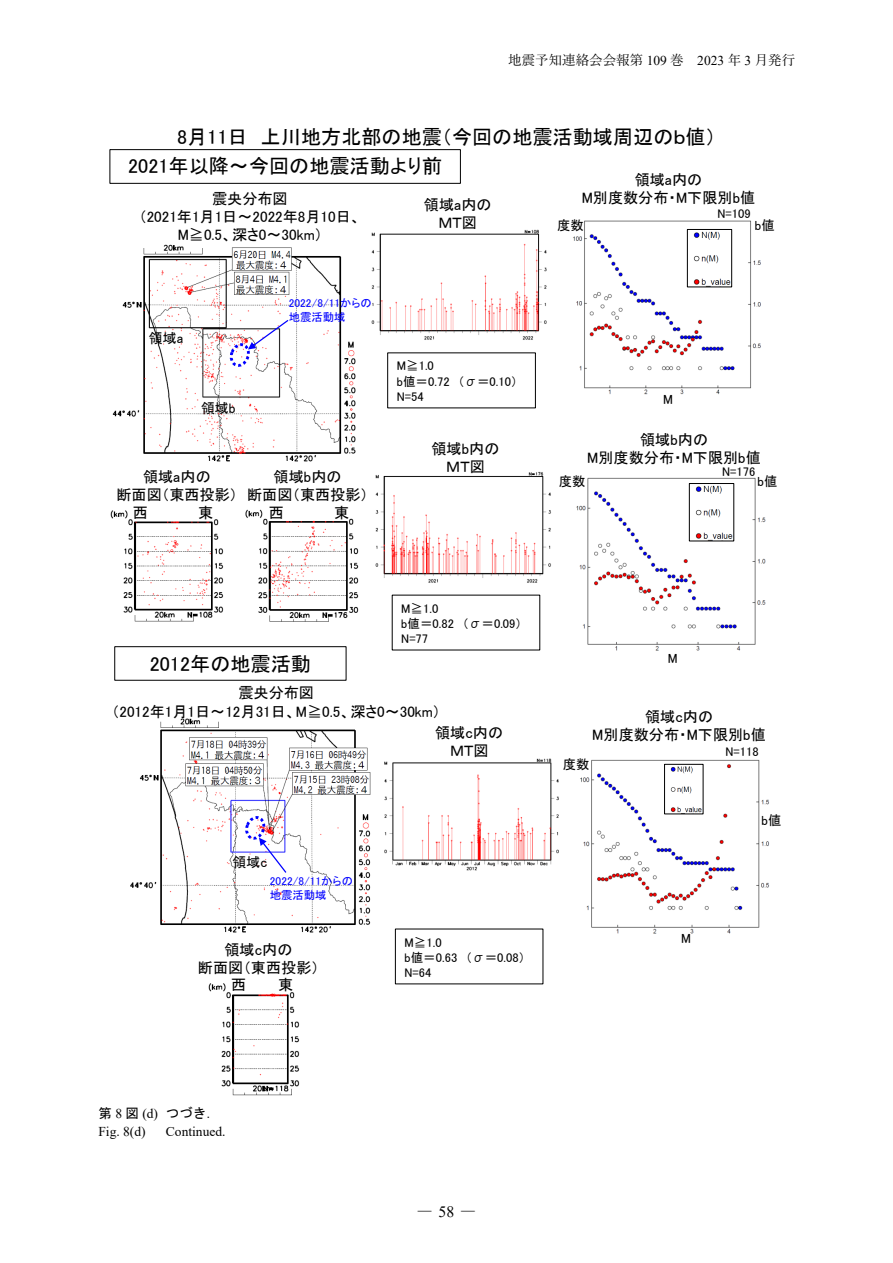
<style>
.page{position:relative;width:893px;height:1263px;background:#fff}
.page>*{position:absolute;margin:0;border:0;box-sizing:border-box;transform-origin:0 0}
.t1{font:20.1px "MS P Gothic";color:#000}
.t2{font:15.75px "Yu Mincho";color:#000}
.t3{font:15.15px/18.1px "MS P Gothic";color:#000;text-align:center}
.t4{font:13.95px "MS P Gothic";color:#000}
.t5{font:13.5px "Yu Mincho";color:#000}
.t6{font:13.5px "Times New Roman";color:#000}
.t7{font:13.5px "MS Gothic";color:#000}
.t8{font:13.35px "MS P Gothic";color:#000}
.t9{font:12.6px/15.1px "MS P Gothic";letter-spacing:.005em;color:#000}
.t10{font:11.4px/13.6px "MS P Gothic";color:#00f}
.s1{font-family:"Times New Roman"}
</style>
<div class="page">
<img style="left:130px;top:718px;width:241px;height:215px">
<img style="left:208px;top:983px;width:92px;height:113px">
<img style="left:580px;top:759px;width:190px;height:175px">
<img style="left:384px;top:758px;width:175px;height:113px">
<img style="left:112px;top:244px;width:244px;height:218px">
<img style="left:371px;top:229px;width:176px;height:111px">
<img style="left:110px;top:510px;width:114px;height:112px">
<img style="left:245px;top:509px;width:114px;height:113px">
<img style="left:375px;top:471px;width:176px;height:112px">
<img style="left:576px;top:477px;width:190px;height:174px">
<img style="left:573px;top:220px;width:188px;height:175px">
<img style="left:689px;top:231px;width:41px;height:54px">
<div style="left:687px;top:229px;width:45px;height:58px;border:1px solid #000"></div>
<img style="left:691px;top:485px;width:41px;height:54px">
<div style="left:689px;top:483px;width:45px;height:58px;border:1px solid #000"></div>
<div style="left:114px;top:646px;width:233px;height:35px;border:1px solid #000"></div>
<img style="left:666px;top:766px;width:35px;height:46px">
<div style="left:664px;top:764px;width:39px;height:50px;border:1px solid #000"></div>
<div style="left:109px;top:149px;width:352px;height:35px;border:1px solid #000"></div>
<svg style="left:228px;top:320px;width:60px;height:47px"></svg>
<svg style="left:243px;top:816px;width:43px;height:57px"></svg>
<p class="t5" style="left:508px;top:48px;width:288px">地震予知連絡会会報第 <span class="s1">109</span> 巻　<span class="s1">2023</span> 年 <span class="s1">3</span> 月発行</p>
<p class="t1" style="left:177px;top:126px;width:540px">8月11日 上川地方北部の地震（今回の地震活動域周辺のｂ値）</p>
<p class="t1" style="left:128px;top:156px;width:316px">2021年以降～今回の地震活動より前</p>
<p class="t3" style="left:139px;top:190px;width:223px">震央分布図<br>（2021年1月1日～2022年8月10日、<br>M≧0.5、深さ0～30km）</p>
<p class="t4" style="left:149px;top:330px;width:36px">領域a</p>
<p class="t10" style="left:289px;top:296px;width:85px">2022/8/11からの地震活動域</p>
<p class="t4" style="left:201px;top:401px;width:36px">領域b</p>
<p class="t3" style="left:143px;top:467px;width:69px">領域a内の</p>
<p class="t3" style="left:116px;top:485px;width:122px">断面図（東西投影）</p>
<p class="t3" style="left:133px;top:504px;width:17px">西</p>
<p class="t3" style="left:198px;top:504px;width:17px">東</p>
<p class="t3" style="left:274px;top:467px;width:70px">領域b内の</p>
<p class="t3" style="left:247px;top:486px;width:122px">断面図（東西投影）</p>
<p class="t3" style="left:269px;top:503px;width:17px">西</p>
<p class="t3" style="left:334px;top:503px;width:17px">東</p>
<p class="t3" style="left:424px;top:195px;width:69px">領域a内の<br>ＭＴ図</p>
<p class="t9" style="left:397px;top:358px;width:122px">M≧1.0<br>b値＝0.72 （σ＝0.10）<br>N=54</p>
<p class="t3" style="left:431px;top:439px;width:70px">領域b内の<br>ＭＴ図</p>
<p class="t1" style="left:150px;top:653px;width:163px">2012年の地震活動</p>
<p class="t9" style="left:401px;top:600px;width:122px">M≧1.0<br>b値＝0.82 （σ＝0.09）<br>N=77</p>
<p class="t3" style="left:112px;top:684px;width:330px">震央分布図<br>（2012年1月1日～12月31日、M≧0.5、深さ0～30km）</p>
<p class="t3" style="left:435px;top:723px;width:70px">領域c内の<br>ＭＴ図</p>
<p class="t4" style="left:233px;top:855px;width:36px">領域c</p>
<p class="t10" style="left:270px;top:874px;width:85px">2022/8/11からの地震活動域</p>
<p class="t3" style="left:224px;top:940px;width:70px">領域c内の</p>
<p class="t3" style="left:198px;top:959px;width:123px">断面図（東西投影）</p>
<p class="t3" style="left:231px;top:976px;width:17px">西</p>
<p class="t3" style="left:278px;top:976px;width:17px">東</p>
<p class="t9" style="left:404px;top:934px;width:122px">M≧1.0<br>b値＝0.63 （σ＝0.08）<br>N=64</p>
<p class="t3" style="left:582px;top:170px;width:175px">領域a内の<br>M別度数分布・M下限別b値</p>
<p class="t8" style="left:557px;top:219px;width:28px">度数</p>
<p class="t8" style="left:755px;top:219px;width:21px">b値</p>
<p class="t9" style="left:718px;top:206px;width:35px">N=109</p>
<p class="t8" style="left:663px;top:393px;width:11px">M</p>
<p class="t3" style="left:587px;top:430px;width:175px">領域b内の<br>M別度数分布・M下限別b値</p>
<p class="t8" style="left:559px;top:475px;width:28px">度数</p>
<p class="t9" style="left:722px;top:464px;width:35px">N=176</p>
<p class="t8" style="left:757px;top:474px;width:21px">b値</p>
<p class="t8" style="left:668px;top:651px;width:11px">M</p>
<p class="t3" style="left:592px;top:707px;width:175px">領域c内の<br>M別度数分布・M下限別b値</p>
<p class="t8" style="left:563px;top:757px;width:28px">度数</p>
<p class="t9" style="left:725px;top:744px;width:35px">N=118</p>
<p class="t8" style="left:761px;top:813px;width:21px">b値</p>
<p class="t8" style="left:681px;top:931px;width:11px">M</p>
<p class="t7" style="left:98px;top:1106px;width:123px">第 <span class="s1">8</span> 図 <span class="s1">(d)</span> つづき．</p>
<p class="t6" style="left:98px;top:1122px;width:49px">Fig. 8(d)</p>
<p class="t6" style="left:166px;top:1122px;width:61px">Continued.</p>
<p class="t2" style="left:417px;top:1197px;width:61px">―<span class="s1">58</span>―</p>
</div>
